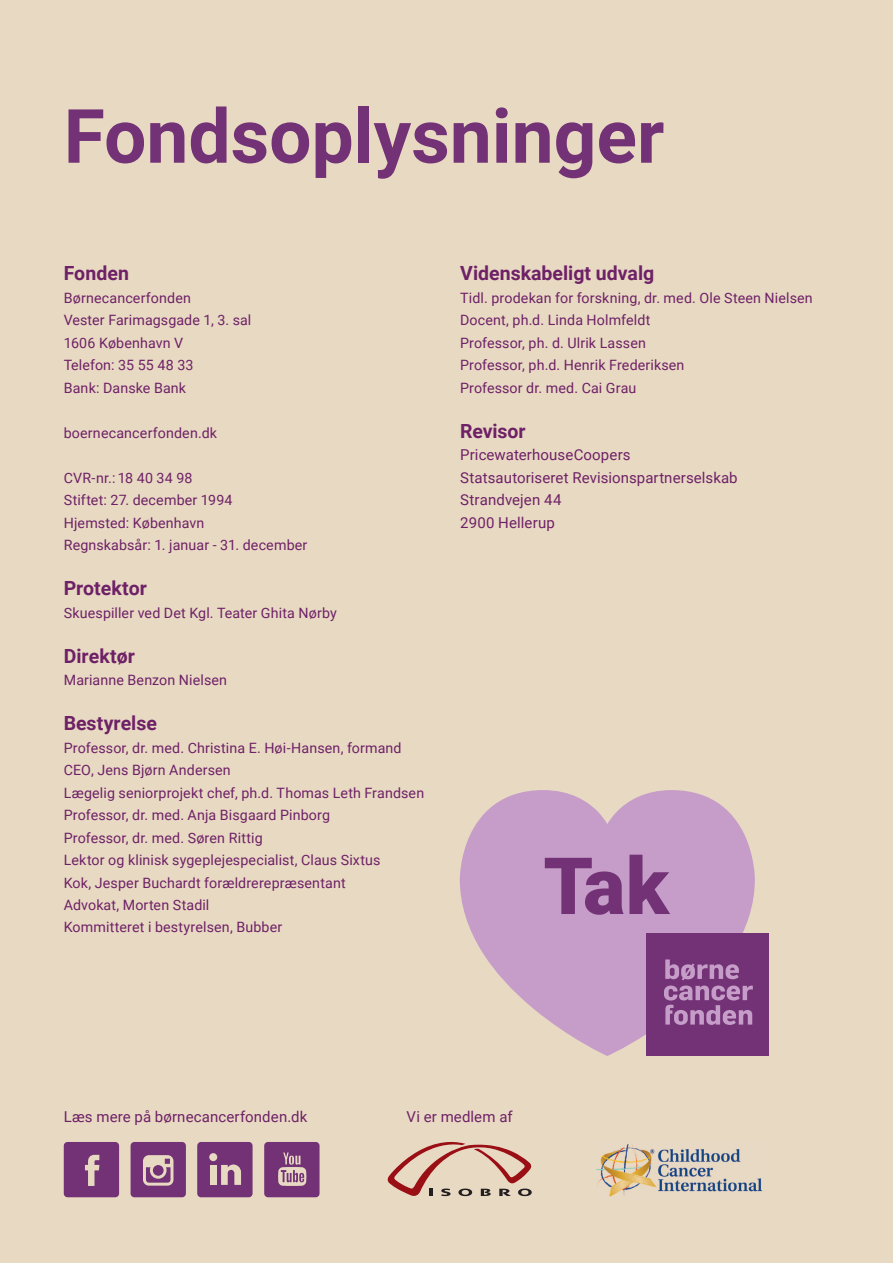
<style>
.page{position:relative;width:893px;height:1263px;background:#e8d9c3}
.page>*{position:absolute;margin:0;border:0;box-sizing:border-box;transform-origin:0 0}
.t1{font:700 75px "Roboto";color:#733275}
.t2{font:700 19.5px "Roboto";color:#6e2166}
.t3{font:15px/22.5px "Roboto";letter-spacing:.01em;color:#6e2166}
.t4{font:14.25px/22.5px "Roboto";letter-spacing:.01em;color:#6e2166}
</style>
<div class="page">
<div style="left:131px;top:1142px;width:55px;height:55px;background:#733275;border-radius:4px"></div>
<div style="left:143px;top:1155px;width:30px;height:31px;background:#e8d9c3;border-radius:6px"></div>
<svg style="left:146px;top:1159px;width:24px;height:24px"></svg>
<div style="left:64px;top:1142px;width:55px;height:55px;background:#733275;border-radius:4px"></div>
<svg style="left:85px;top:1155px;width:14px;height:31px"></svg>
<div style="left:264px;top:1142px;width:55px;height:55px;background:#733275;border-radius:4px"></div>
<svg style="left:278px;top:1153px;width:28px;height:33px"></svg>
<svg style="left:387px;top:1142px;width:145px;height:55px"></svg>
<svg style="left:460px;top:790px;width:295px;height:266px;fill:#c59dc8"></svg>
<div style="left:646px;top:933px;width:122px;height:123px;background:#733275"></div>
<svg style="left:665px;top:959px;width:74px;height:21px"></svg>
<svg style="left:664px;top:986px;width:89px;height:39px"></svg>
<svg style="left:545px;top:858px;width:78px;height:57px"></svg>
<svg style="left:629px;top:855px;width:41px;height:59px"></svg>
<div style="left:197px;top:1142px;width:56px;height:55px;background:#733275;border-radius:4px"></div>
<svg style="left:221px;top:1164px;width:20px;height:21px"></svg>
<div style="left:210px;top:1165px;width:7px;height:20px;background:#e8d9c3"></div>
<div style="left:209px;top:1153px;width:8px;height:8px;background:#e8d9c3;border-radius:50%"></div>
<img style="left:596px;top:1144px;width:167px;height:53px">
<h1 class="t1" style="left:64px;top:93px;width:602px">Fondsoplysninger</h1>
<h2 class="t2" style="left:64px;top:262px;width:67px">Fonden</h2>
<p class="t4" style="left:64px;top:287px;width:189px">Børnecancerfonden<br>Vester Farimagsgade 1, 3. sal<br>1606 København V<br>Telefon: 35 55 48 33<br>Bank: Danske Bank</p>
<p class="t4" style="left:64px;top:422px;width:155px">boernecancerfonden.dk</p>
<p class="t4" style="left:64px;top:467px;width:245px">CVR-nr.: 18 40 34 98<br>Stiftet: 27. december 1994<br>Hjemsted: København<br>Regnskabsår: 1. januar - 31. december</p>
<h2 class="t2" style="left:64px;top:577px;width:85px">Protektor</h2>
<p class="t4" style="left:64px;top:602px;width:274px">Skuespiller ved Det Kgl. Teater Ghita Nørby</p>
<h2 class="t2" style="left:64px;top:645px;width:73px">Direktør</h2>
<p class="t4" style="left:64px;top:669px;width:165px">Marianne Benzon Nielsen</p>
<h2 class="t2" style="left:64px;top:712px;width:95px">Bestyrelse</h2>
<p class="t4" style="left:64px;top:736px;width:362px">Professor, dr. med. Christina E. Høi-Hansen, formand CEO, Jens Bjørn Andersen<br>Lægelig seniorprojekt chef, ph.d. Thomas Leth Frandsen Professor, dr. med. Anja Bisgaard Pinborg<br>Professor, dr. med. Søren Rittig<br>Lektor og klinisk sygeplejespecialist, Claus Sixtus<br>Kok, Jesper Buchardt forældrerepræsentant<br>Advokat, Morten Stadil<br>Kommitteret i bestyrelsen, Bubber</p>
<h2 class="t2" style="left:460px;top:262px;width:196px">Videnskabeligt udvalg</h2>
<p class="t4" style="left:460px;top:287px;width:354px">Tidl. prodekan for forskning, dr. med. Ole Steen Nielsen Docent, ph.d. Linda Holmfeldt<br>Professor, ph. d. Ulrik Lassen<br>Professor, ph.d. Henrik Frederiksen<br>Professor dr. med. Cai Grau</p>
<h2 class="t2" style="left:460px;top:420px;width:67px">Revisor</h2>
<p class="t3" style="left:460px;top:444px;width:279px">PricewaterhouseCoopers<br>Statsautoriseret Revisionspartnerselskab<br>Strandvejen 44<br>2900 Hellerup</p>
<p class="t3" style="left:64px;top:1106px;width:245px">Læs mere på børnecancerfonden.dk</p>
<p class="t3" style="left:407px;top:1106px;width:108px">Vi er medlem af</p>
</div>
